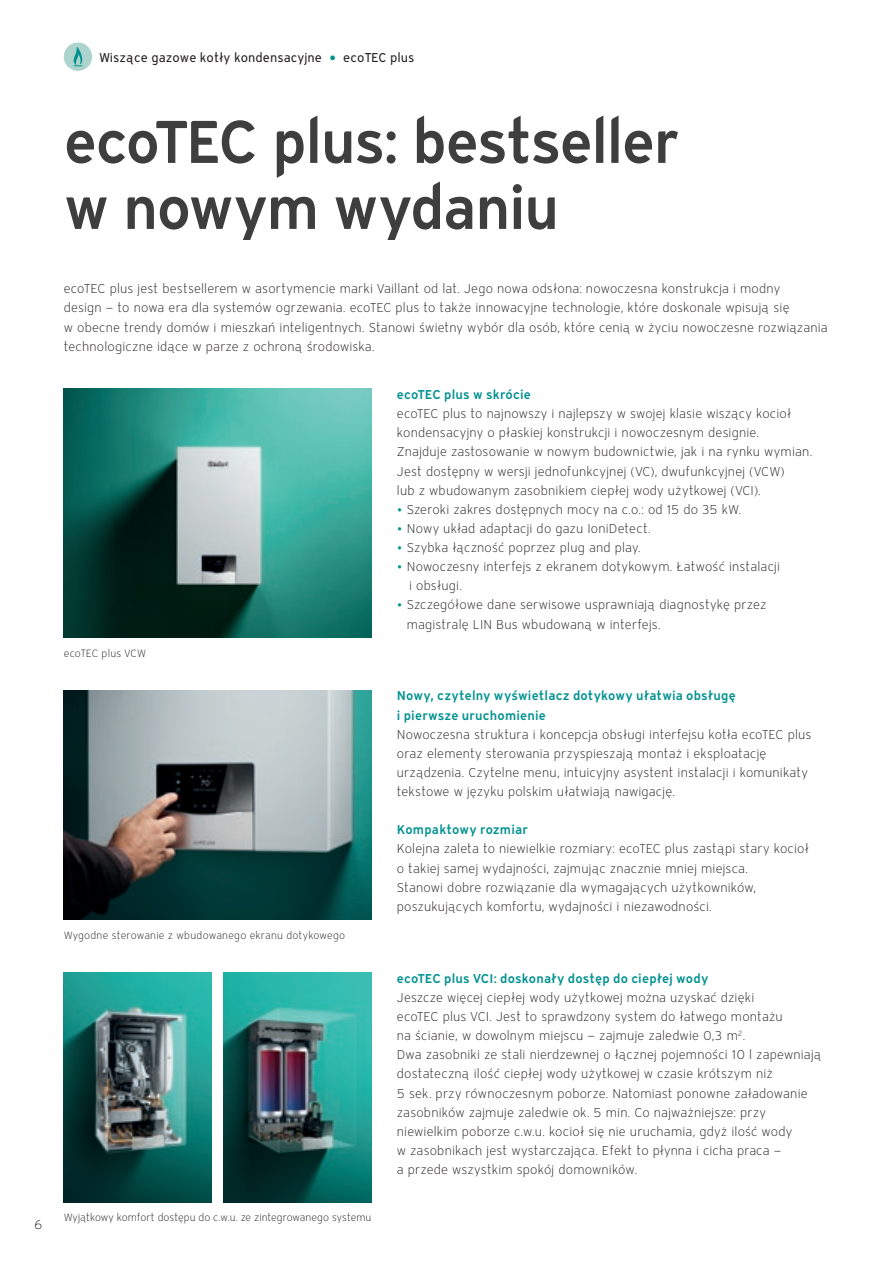
<style>
.page{position:relative;width:893px;height:1263px;background:#fff}
.page>*{position:absolute;margin:0;border:0;box-sizing:border-box;transform-origin:0 0}
.t1{font:600 60px/66px "Vaillant 16";letter-spacing:-.025em;color:#3e3e3f}
.T_8_5{font:300 12.75px/19.2px "Vaillant 16";letter-spacing:.01em;color:#231f20}
.T_8_5-2{font:600 12.75px "Vaillant 16";letter-spacing:.015em;color:#009290}
.t2{font:12.75px "Vaillant 16";color:#231f20}
.tekst{font:300 12.75px "Vaillant 16";color:#231f20}
.t3{font:300 10.5px "Vaillant 16";letter-spacing:.005em;color:#231f20}
.s1{color:#009290}
.s2{color:#009385}
</style>
<div class="page">
<img style="left:64px;top:389px;width:307px;height:249px">
<img style="left:64px;top:690px;width:307px;height:230px">
<img style="left:224px;top:973px;width:147px;height:229px">
<img style="left:64px;top:973px;width:147px;height:229px">
<div style="left:64px;top:43px;width:28px;height:28px;background:#acd4cd;border-radius:50%"></div>
<svg style="left:73px;top:47px;width:10px;height:19px"></svg>
<p class="tekst" style="left:34px;top:1216px;width:10px">6</p>
<p class="t2" style="left:99px;top:49px;width:317px">Wiszące gazowe kotły kondensacyjne <span class="s1">⬤</span> ecoTEC plus</p>
<p class="t1" style="left:64px;top:107px;width:617px">ecoTEC plus: bestseller w nowym wydaniu</p>
<p class="T_8_5" style="left:64px;top:279px;width:765px">ecoTEC plus jest bestsellerem w asortymencie marki Vaillant od lat. Jego nowa odsłona: nowoczesna konstrukcja i modny<br>design — to nowa era dla systemów ogrzewania. ecoTEC plus to także innowacyjne technologie, które doskonale wpisują się<br>w obecne trendy domów i mieszkań inteligentnych. Stanowi świetny wybór dla osób, które cenią w życiu nowoczesne rozwiązania technologiczne idące w parze z ochroną środowiska.</p>
<p class="t3" style="left:64px;top:646px;width:84px">ecoTEC plus VCW</p>
<p class="t3" style="left:64px;top:928px;width:283px">Wygodne sterowanie z wbudowanego ekranu dotykowego</p>
<p class="t3" style="left:64px;top:1210px;width:309px">Wyjątkowy komfort dostępu do c.w.u. ze zintegrowanego systemu</p>
<p class="T_8_5-2" style="left:397px;top:386px;width:135px">ecoTEC plus w skrócie</p>
<p class="T_8_5" style="left:397px;top:404px;width:396px">ecoTEC plus to najnowszy i najlepszy w swojej klasie wiszący kocioł kondensacyjny o płaskiej konstrukcji i nowoczesnym designie.</p>
<p class="T_8_5" style="left:397px;top:442px;width:417px">Znajduje zastosowanie w nowym budownictwie, jak i na rynku wymian.</p>
<p class="T_8_5" style="left:397px;top:461px;width:389px">Jest dostępny w wersji jednofunkcyjnej (VC), dwufunkcyjnej (VCW) lub z wbudowanym zasobnikiem ciepłej wody użytkowej (VCI).</p>
<p class="T_8_5" style="left:397px;top:499px;width:346px"><span class="s2">•</span> Szeroki zakres dostępnych mocy na c.o.: od 15 do 35 kW.</p>
<p class="T_8_5" style="left:397px;top:519px;width:255px"><span class="s2">•</span> Nowy układ adaptacji do gazu IoniDetect.</p>
<p class="T_8_5" style="left:397px;top:538px;width:245px"><span class="s2">•</span> Szybka łączność poprzez plug and play.</p>
<p class="T_8_5" style="left:409px;top:557px;width:372px;text-indent:-12px"><span class="s2">•</span> Nowoczesny interfejs z ekranem dotykowym. Łatwość instalacji i obsługi.</p>
<p class="T_8_5" style="left:407px;top:595px;width:361px;text-indent:-10px"><span class="s2">•</span> Szczegółowe dane serwisowe usprawniają diagnostykę przez magistralę LIN Bus wbudowaną w interfejs.</p>
<p class="T_8_5-2" style="left:397px;top:687px;width:340px">Nowy, czytelny wyświetlacz dotykowy ułatwia obsługę</p>
<p class="T_8_5-2" style="left:397px;top:706px;width:151px">i pierwsze uruchomienie</p>
<p class="T_8_5" style="left:397px;top:724px;width:416px">Nowoczesna struktura i koncepcja obsługi interfejsu kotła ecoTEC plus oraz elementy sterowania przyspieszają montaż i eksploatację urządzenia. Czytelne menu, intuicyjny asystent instalacji i komunikaty tekstowe w języku polskim ułatwiają nawigację.</p>
<p class="T_8_5-2" style="left:397px;top:821px;width:132px">Kompaktowy rozmiar</p>
<p class="T_8_5" style="left:397px;top:839px;width:414px">Kolejna zaleta to niewielkie rozmiary: ecoTEC plus zastąpi stary kocioł o takiej samej wydajności, zajmując znacznie mniej miejsca.<br>Stanowi dobre rozwiązanie dla wymagających użytkowników, poszukujących komfortu, wydajności i niezawodności.</p>
<p class="T_8_5-2" style="left:397px;top:969px;width:313px">ecoTEC plus VCI: doskonały dostęp do ciepłej wody</p>
<p class="T_8_5" style="left:397px;top:987px;width:387px">Jeszcze więcej ciepłej wody użytkowej można uzyskać dzięki ecoTEC plus VCI. Jest to sprawdzony system do łatwego montażu na ścianie, w dowolnym miejscu — zajmuje zaledwie 0,3 m<sup>2</sup>.</p>
<p class="T_8_5" style="left:397px;top:1045px;width:426px">Dwa zasobniki ze stali nierdzewnej o łącznej pojemności 10 l zapewniają dostateczną ilość ciepłej wody użytkowej w czasie krótszym niż<br>5 sek. przy równoczesnym poborze. Natomiast ponowne załadowanie zasobników zajmuje zaledwie ok. 5 min. Co najważniejsze: przy niewielkim poborze c.w.u. kocioł się nie uruchamia, gdyż ilość wody<br>w zasobnikach jest wystarczająca. Efekt to płynna i cicha praca —<br>a przede wszystkim spokój domowników.</p>
</div>
